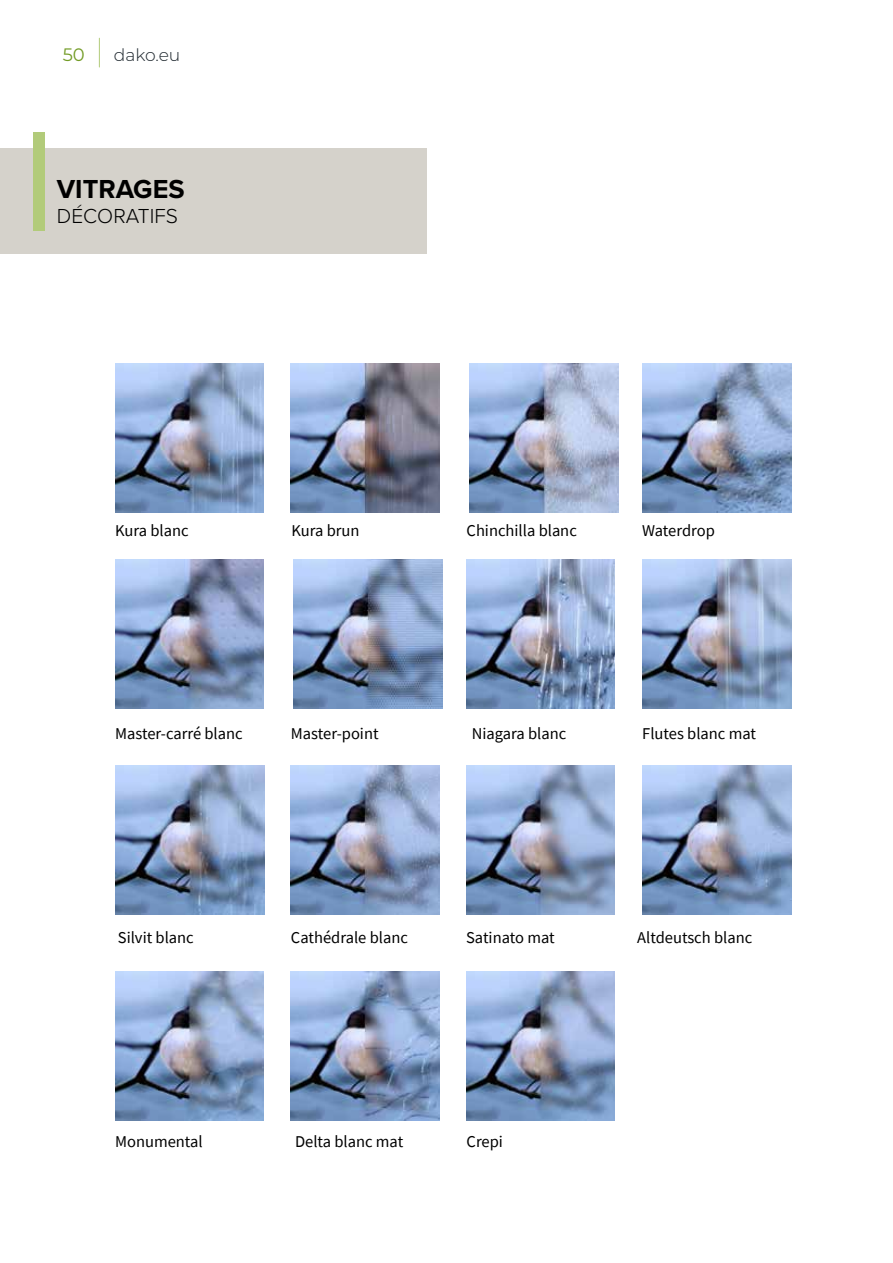
<style>
.page{position:relative;width:893px;height:1263px;background:#fff}
.page>*{position:absolute;margin:0;border:0;box-sizing:border-box;transform-origin:0 0}
.t1{font:300 39px "Raleway";color:#000}
.t2{font:700 27px "Proxima Nova";color:#000}
.t3{font:300 21px "Proxima Nova";color:#000}
.t4{font:18px "Montserrat";color:#729b25}
.t5{font:300 17.25px "Montserrat";color:#1d262d}
.t6{font:16.5px "Source Sans Pro";color:#000}
.s1{font-weight:700}
</style>
<div class="page">
<img style="left:291px;top:364px;width:149px;height:148px">
<img style="left:643px;top:364px;width:149px;height:148px">
<img style="left:291px;top:765px;width:149px;height:149px">
<img style="left:466px;top:560px;width:149px;height:149px">
<img style="left:642px;top:765px;width:149px;height:149px">
<img style="left:643px;top:560px;width:149px;height:149px">
<img style="left:115px;top:971px;width:149px;height:149px">
<img style="left:115px;top:364px;width:149px;height:148px">
<img style="left:293px;top:560px;width:149px;height:149px">
<img style="left:466px;top:971px;width:149px;height:149px">
<img style="left:291px;top:971px;width:149px;height:149px">
<img style="left:115px;top:560px;width:149px;height:149px">
<img style="left:466px;top:765px;width:149px;height:149px">
<img style="left:116px;top:765px;width:149px;height:149px">
<img style="left:469px;top:364px;width:149px;height:148px">
<div style="left:0;top:149px;width:426px;height:105px;background:#d5d2cb"></div>
<div style="left:33px;top:132px;width:11px;height:99px;background:#b2cb7a"></div>
<svg style="left:99px;top:38px;width:1px;height:29px"></svg>
<p class="t4" style="left:63px;top:43px;width:24px">50</p>
<p class="t5" style="left:114px;top:43px;width:68px">dako.eu</p>
<h1 class="t1" style="left:68px;top:170px;width:145px">DPQ-<span class="s1">82</span></h1>
<p class="t3" style="left:57px;top:200px;width:123px">DÉCORATIFS</p>
<h2 class="t2" style="left:57px;top:169px;width:129px">VITRAGES</h2>
<p class="t6" style="left:115px;top:520px;width:75px">Kura blanc</p>
<p class="t6" style="left:291px;top:520px;width:70px">Kura brun</p>
<p class="t6" style="left:467px;top:520px;width:112px">Chinchilla blanc</p>
<p class="t6" style="left:642px;top:520px;width:74px">Waterdrop</p>
<p class="t6" style="left:115px;top:723px;width:129px">Master-carré blanc</p>
<p class="t6" style="left:472px;top:723px;width:96px">Niagara blanc</p>
<p class="t6" style="left:291px;top:723px;width:89px">Master-point</p>
<p class="t6" style="left:642px;top:723px;width:115px">Flutes blanc mat</p>
<p class="t6" style="left:291px;top:927px;width:118px">Cathédrale blanc</p>
<p class="t6" style="left:118px;top:927px;width:77px">Silvit blanc</p>
<p class="t6" style="left:637px;top:927px;width:117px">Altdeutsch blanc</p>
<p class="t6" style="left:466px;top:927px;width:90px">Satinato mat</p>
<p class="t6" style="left:115px;top:1131px;width:89px">Monumental</p>
<p class="t6" style="left:295px;top:1131px;width:110px">Delta blanc mat</p>
<p class="t6" style="left:467px;top:1131px;width:38px">Crepi</p>
</div>
